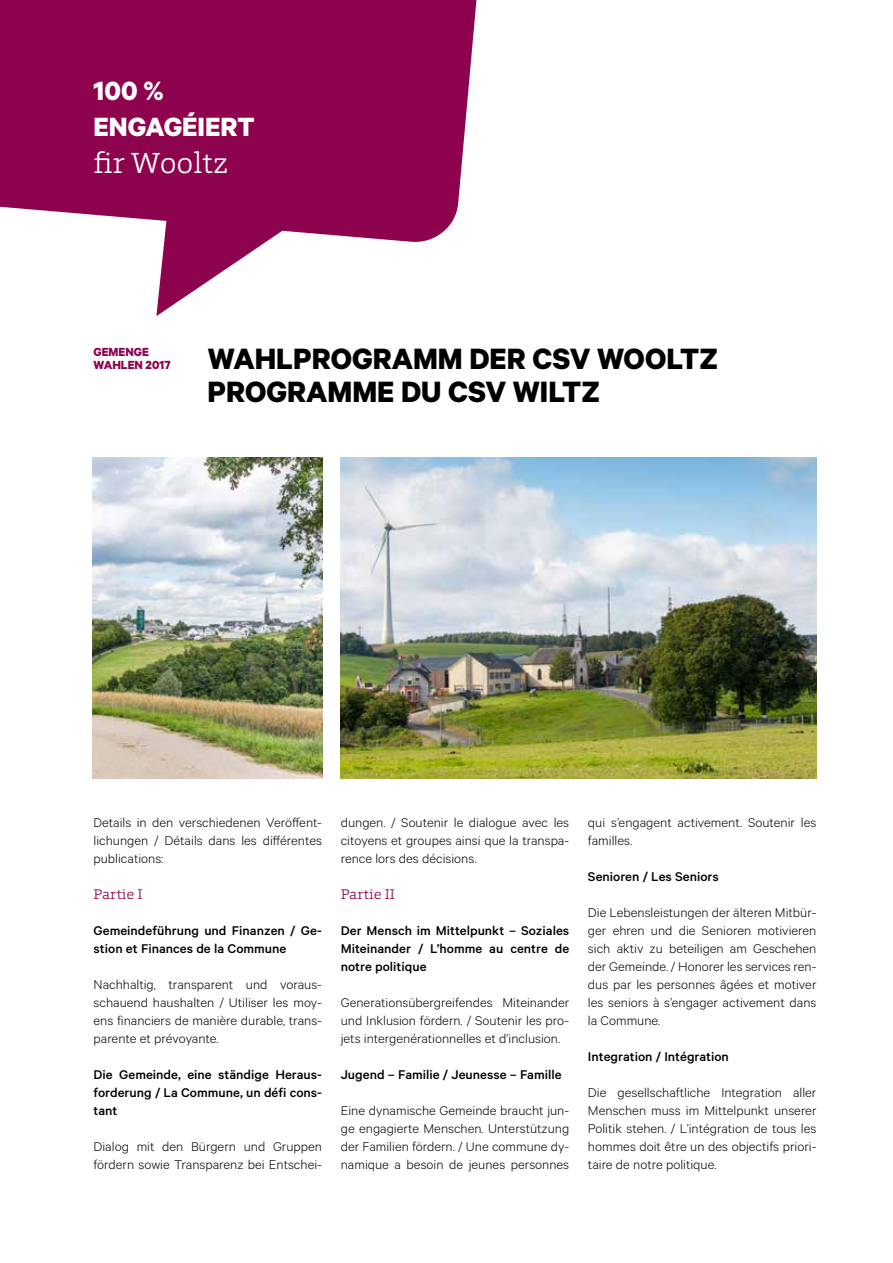
<style>
.page{position:relative;width:893px;height:1263px;background:#fff}
.page>*{position:absolute;margin:0;border:0;box-sizing:border-box;transform-origin:0 0}
.t1{font:700 33px/33px "Calibre";color:#000}
.t2{font:700 29.7px/36.5px "Calibre";color:#fff}
.t3{font:300 29.7px "Foro Rounded";color:#fff}
.t4{font:300 14.25px/18px "Calibre";color:#000;text-align:justify;scale:1.04 1}
.t5{font:500 14.25px/18px "Calibre";color:#000;text-align:justify;scale:1.04 1}
.t6{font:300 14.25px/18px "Calibre";color:#000;text-align:justify}
.t7{font:300 14.25px "Foro Rounded";color:#8d034e;scale:1.04 1}
.t8{font:700 13.2px/12.1px "Calibre";color:#8d034e}
</style>
<div class="page">
<svg style="left:0;top:0;width:477px;height:316px;fill:#8d034e"></svg>
<img style="left:340px;top:458px;width:476px;height:320px">
<img style="left:92px;top:458px;width:230px;height:320px">
<h2 class="t2" style="left:94px;top:71px;width:163px">100 %<br>ENGAGÉIERT</h2>
<h2 class="t3" style="left:94px;top:143px;width:136px">fir Wooltz</h2>
<p class="t8" style="left:94px;top:346px;width:78px">GEMENGE<br>WAHLEN 2017</p>
<h1 class="t1" style="left:208px;top:341px;width:512px">WAHLPROGRAMM DER CSV WOOLTZ<br>PROGRAMME DU CSV WILTZ</h1>
<p class="t6" style="left:94px;top:813px;width:230px">Details in den verschiedenen Veröffent&shy;lichungen / Détails dans les différentes publications:</p>
<p class="t7" style="left:94px;top:885px;width:49px">Partie I</p>
<p class="t5" style="left:94px;top:921px;width:221px">Gemeindeführung und Finanzen / Ge&shy;stion et Finances de la Commune</p>
<p class="t4" style="left:94px;top:975px;width:221px">Nachhaltig, transparent und voraus&shy;schauend haushalten / Utiliser les moy&shy;ens financiers de manière durable, trans&shy;parente et prévoyante.</p>
<p class="t5" style="left:94px;top:1065px;width:221px">Die Gemeinde, eine ständige Heraus&shy;forderung / La Commune, un défi cons&shy;tant</p>
<p class="t4" style="left:94px;top:1137px;width:221px">Dialog mit den Bürgern und Gruppen fördern sowie Transparenz bei Entschei-</p>
<p class="t4" style="left:341px;top:813px;width:221px">dungen. / Soutenir le dialogue avec les citoyens et groupes ainsi que la transpa&shy;rence lors des décisions.</p>
<p class="t7" style="left:341px;top:885px;width:54px">Partie II</p>
<p class="t5" style="left:341px;top:921px;width:221px">Der Mensch im Mittelpunkt – Soziales Miteinander / L’homme au centre de notre politique</p>
<p class="t4" style="left:341px;top:993px;width:221px">Generationsübergreifendes Miteinander und Inklusion fördern. / Soutenir les pro&shy;jets intergenérationnelles et d’inclusion.</p>
<p class="t5" style="left:341px;top:1065px;width:214px">Jugend – Familie / Jeunesse – Famille</p>
<p class="t4" style="left:341px;top:1101px;width:221px">Eine dynamische Gemeinde braucht jun&shy;ge engagierte Menschen. Unterstützung der Familien fördern. / Une commune dy&shy;namique a besoin de jeunes personnes</p>
<p class="t4" style="left:588px;top:813px;width:221px">qui s’engagent activement. Soutenir les familles.</p>
<p class="t5" style="left:588px;top:867px;width:127px">Senioren / Les Seniors</p>
<p class="t4" style="left:588px;top:903px;width:221px">Die Lebensleistungen der älteren Mitbür&shy;ger ehren und die Senioren motivieren sich aktiv zu beteiligen am Geschehen der Gemeinde. / Honorer les services ren&shy;dus par les personnes âgées et motiver les seniors à s’engager activement dans la Commune.</p>
<p class="t5" style="left:588px;top:1047px;width:137px">Integration / Intégration</p>
<p class="t4" style="left:588px;top:1083px;width:221px">Die gesellschaftliche Integration aller Menschen muss im Mittelpunkt unserer Politik stehen. / L’intégration de tous les hommes doit être un des objectifs priori&shy;taire de notre politique.</p>
</div>
